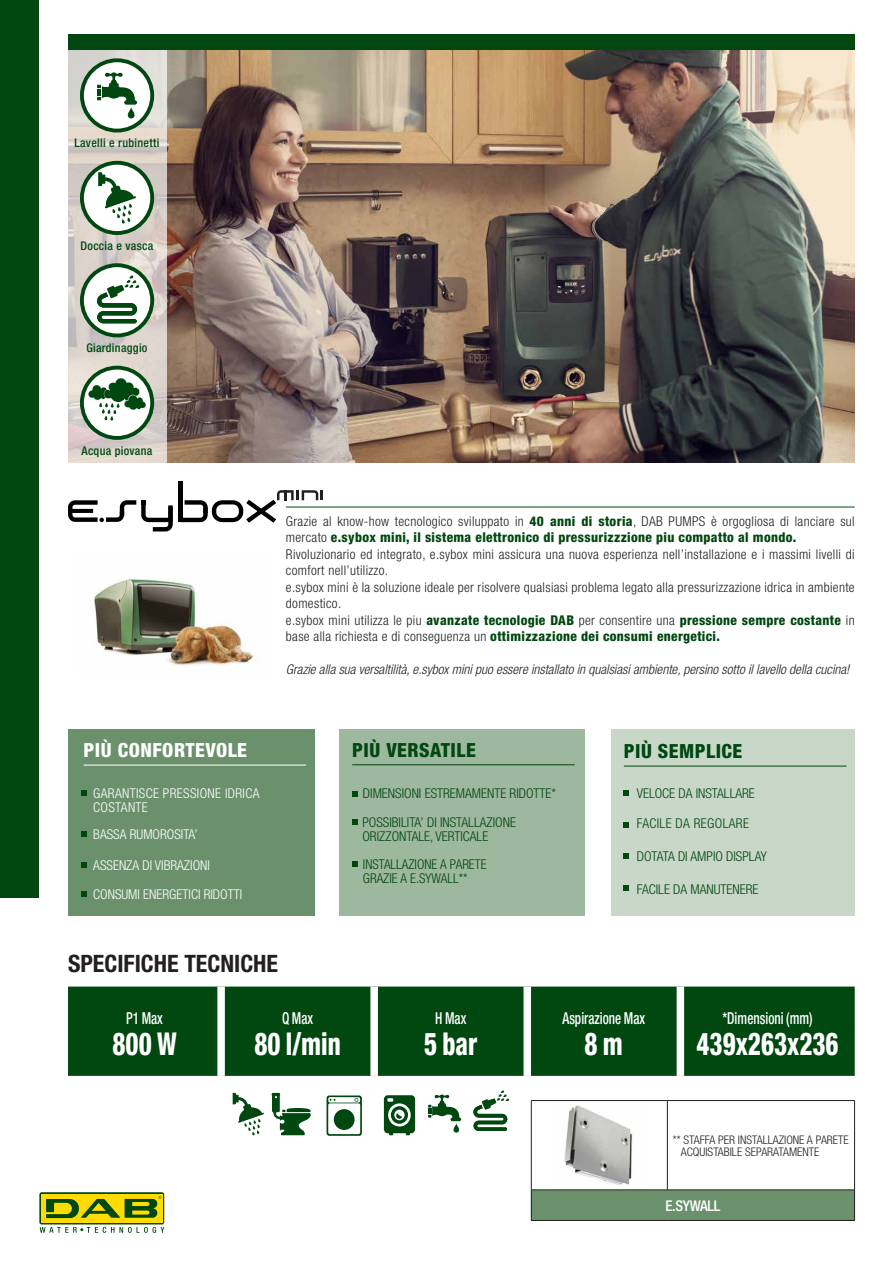
<style>
.page{position:relative;width:893px;height:1263px;background:#fff}
.page>*{position:absolute;margin:0;border:0;box-sizing:border-box;transform-origin:0 0}
.t1{font:800 condensed 31.5px "Helvetica Neue LT";color:#fff;scale:.8 1}
.t2{font:700 condensed 24px "Helvetica Neue LT";color:#231f20}
.t3{font:800 condensed 19.5px "Helvetica Neue LT";letter-spacing:.025em;color:#004710}
.t4{font:800 condensed 19.5px "Helvetica Neue LT";letter-spacing:.025em;color:#fff}
.t5{font:500 condensed 16.5px "Helvetica Neue LT";color:#fff;scale:.8 1}
.t6{font:500 condensed 14.85px "Helvetica Neue LT";letter-spacing:-.02em;color:#fff}
.t7{font:300 condensed 13.5px/16.5px "Helvetica Neue LT";letter-spacing:.025em;color:#231f20}
.t8{font:300 condensed 13.5px/13.5px "Helvetica Neue LT";color:#004710}
.t9{font:italic 300 condensed 13.5px "Helvetica Neue LT";color:#231f20}
.t10{font:300 condensed 13.5px/28.7px "Helvetica Neue LT";color:#fff}
.t11{font:300 condensed 13.5px/13.5px "Helvetica Neue LT";letter-spacing:.025em;color:#fff}
.t12{font:300 condensed 13.5px "Helvetica Neue LT";letter-spacing:.025em;color:#004710}
.t13{font:500 condensed 12px "Helvetica Neue LT";letter-spacing:.025em;color:#004710}
.t14{font:300 condensed 11.85px/11.9px "Helvetica Neue LT";color:#231f20}
.s1{font-weight:800;color:#004710}
</style>
<div class="page">
<div style="left:39px;top:1192px;width:125px;height:32px;background:linear-gradient(to right,#ffdc01,#ffdc01);border-radius:2px"></div>
<div style="left:41px;top:1194px;width:121px;height:28px;background:#ffdc01"></div>
<svg style="left:40px;top:1227px;width:124px;height:6px"></svg>
<svg style="left:46px;top:1196px;width:115px;height:22px"></svg>
<div style="left:0;top:0;width:38px;height:897px;background:#004710"></div>
<div style="left:68px;top:34px;width:787px;height:16px;background:#004710"></div>
<hr style="left:178px;top:482px;width:4px;height:40px;background:#000001">
<svg style="left:68px;top:500px;width:105px;height:31px"></svg>
<svg style="left:180px;top:490px;width:143px;height:33px"></svg>
<div style="left:68px;top:986px;width:787px;height:90px;background:#004710"></div>
<div style="left:217px;top:986px;width:8px;height:90px;background:#fff"></div>
<div style="left:370px;top:986px;width:8px;height:90px;background:#fff"></div>
<div style="left:523px;top:986px;width:8px;height:90px;background:#fff"></div>
<div style="left:677px;top:986px;width:7px;height:90px;background:#fff"></div>
<img style="left:167px;top:50px;width:688px;height:412px">
<img style="left:94px;top:578px;width:165px;height:88px">
<div style="left:531px;top:1190px;width:323px;height:30px;background:#6a916c"></div>
<hr style="left:854px;top:1190px;width:1px;height:30px;background:#231f20">
<hr style="left:531px;top:1100px;width:136px;height:1px;background:#231f20">
<hr style="left:531px;top:1101px;width:1px;height:89px;background:#231f20">
<hr style="left:667px;top:1100px;width:188px;height:1px;background:#231f20">
<hr style="left:667px;top:1101px;width:1px;height:89px;background:#231f20">
<hr style="left:854px;top:1101px;width:1px;height:89px;background:#231f20">
<hr style="left:531px;top:1189px;width:136px;height:1px;background:#231f20">
<hr style="left:531px;top:1190px;width:1px;height:30px;background:#231f20">
<hr style="left:667px;top:1189px;width:188px;height:1px;background:#231f20">
<hr style="left:531px;top:1220px;width:136px;height:1px;background:#231f20">
<hr style="left:667px;top:1220px;width:188px;height:1px;background:#231f20">
<img style="left:564px;top:1105px;width:69px;height:80px">
<svg style="left:68px;top:50px;width:99px;height:413px;background:#d3cdc6"></svg>
<svg style="left:82px;top:60px;width:70px;height:71px"></svg>
<div style="left:80px;top:58px;width:74px;height:75px;border:4px solid #004710;border-radius:50%"></div>
<svg style="left:128px;top:107px;width:7px;height:11px"></svg>
<svg style="left:97px;top:72px;width:40px;height:33px"></svg>
<svg style="left:82px;top:163px;width:70px;height:70px"></svg>
<div style="left:80px;top:161px;width:74px;height:74px;border:4px solid #004710;border-radius:50%"></div>
<svg style="left:98px;top:172px;width:38px;height:52px"></svg>
<svg style="left:82px;top:265px;width:70px;height:70px"></svg>
<div style="left:80px;top:263px;width:74px;height:74px;border:4px solid #004710;border-radius:50%"></div>
<svg style="left:97px;top:275px;width:42px;height:48px"></svg>
<svg style="left:82px;top:368px;width:70px;height:70px"></svg>
<div style="left:80px;top:366px;width:74px;height:74px;border:4px solid #004710;border-radius:50%"></div>
<svg style="left:88px;top:378px;width:58px;height:43px"></svg>
<svg style="left:473px;top:1090px;width:36px;height:41px"></svg>
<svg style="left:233px;top:1093px;width:31px;height:42px"></svg>
<svg style="left:272px;top:1093px;width:39px;height:42px"></svg>
<svg style="left:327px;top:1095px;width:35px;height:41px"></svg>
<svg style="left:384px;top:1095px;width:31px;height:40px"></svg>
<svg style="left:454px;top:1123px;width:5px;height:9px"></svg>
<svg style="left:428px;top:1094px;width:33px;height:27px"></svg>
<div style="left:68px;top:729px;width:247px;height:187px;background:#6a916c"></div>
<hr style="left:84px;top:765px;width:222px;height:1px;background:#fff">
<svg style="left:81px;top:790px;width:5px;height:5px"></svg>
<svg style="left:81px;top:832px;width:5px;height:5px"></svg>
<svg style="left:81px;top:862px;width:5px;height:6px"></svg>
<svg style="left:81px;top:891px;width:5px;height:5px"></svg>
<div style="left:611px;top:729px;width:244px;height:187px;background:#c8d7c8"></div>
<hr style="left:624px;top:766px;width:222px;height:1px;background:#004710">
<div style="left:339px;top:729px;width:245px;height:187px;background:#9eb89f"></div>
<hr style="left:352px;top:764px;width:223px;height:1px;background:#004710">
<svg style="left:353px;top:819px;width:5px;height:5px"></svg>
<svg style="left:353px;top:792px;width:5px;height:5px"></svg>
<hr style="left:286px;top:507px;width:569px;height:1px;background:#004710">
<svg style="left:353px;top:861px;width:5px;height:5px"></svg>
<svg style="left:624px;top:823px;width:5px;height:5px"></svg>
<svg style="left:624px;top:790px;width:5px;height:5px"></svg>
<svg style="left:624px;top:886px;width:5px;height:5px"></svg>
<svg style="left:624px;top:853px;width:5px;height:5px"></svg>
<p class="t13" style="left:75px;top:136px;width:86px">Lavelli e rubinetti</p>
<p class="t13" style="left:81px;top:238px;width:74px">Doccia e vasca</p>
<p class="t13" style="left:86px;top:341px;width:63px">Giardinaggio</p>
<p class="t13" style="left:81px;top:443px;width:72px">Acqua piovana</p>
<p class="t7" style="left:286px;top:513px;width:570px">Grazie al know-how tecnologico sviluppato in <span class="s1">40 anni di storia</span>, DAB PUMPS è orgogliosa di lanciare sul mercato <span class="s1">e.sybox mini, il sistema elettronico di pressurizzzione piu compatto al mondo.<br></span>Rivoluzionario ed integrato, e.sybox mini assicura una nuova esperienza nell’installazione e i massimi livelli di comfort nell’utilizzo.<br>e.sybox mini è la soluzione ideale per risolvere qualsiasi problema legato alla pressurizzazione idrica in ambiente domestico.<br>e.sybox mini utilizza le piu <span class="s1">avanzate tecnologie DAB</span> per consentire una <span class="s1">pressione sempre costante</span> in base alla richiesta e di conseguenza un <span class="s1">ottimizzazione dei consumi energetici.</span></p>
<p class="t9" style="left:286px;top:662px;width:565px">Grazie alla sua versaltilità, e.sybox mini puo essere installato in qualsiasi ambiente, persino sotto il lavello della cucina!</p>
<h3 class="t4" style="left:84px;top:738px;width:165px">PIÙ CONFORTEVOLE</h3>
<p class="t11" style="left:93px;top:786px;width:168px">GARANTISCE PRESSIONE IDRICA<br>COSTANTE</p>
<p class="t10" style="left:93px;top:820px;width:106px">BASSA RUMOROSITA’</p>
<p class="t10" style="left:93px;top:851px;width:150px">ASSENZA DI VIBRAZIONI<br>CONSUMI ENERGETICI RIDOTTI</p>
<h2 class="t2" style="left:68px;top:949px;width:212px">SPECIFICHE TECNICHE</h2>
<h3 class="t3" style="left:352px;top:738px;width:125px">PIÙ VERSATILE</h3>
<p class="t8" style="left:363px;top:786px;width:195px">DIMENSIONI ESTREMAMENTE RIDOTTE*</p>
<p class="t8" style="left:637px;top:786px;width:120px">VELOCE DA INSTALLARE</p>
<p class="t8" style="left:362px;top:816px;width:155px">POSSIBILITA’ DI INSTALLAZIONE<br>ORIZZONTALE, VERTICALE</p>
<p class="t8" style="left:363px;top:857px;width:125px">INSTALLAZIONE A PARETE<br>GRAZIE A E.SYWALL**</p>
<p class="t8" style="left:637px;top:882px;width:123px">FACILE DA MANUTENERE</p>
<h3 class="t3" style="left:624px;top:739px;width:120px">PIÙ SEMPLICE</h3>
<p class="t12" style="left:637px;top:816px;width:114px">FACILE DA REGOLARE</p>
<p class="t8" style="left:637px;top:849px;width:131px">DOTATA DI AMPIO DISPLAY</p>
<p class="t5" style="left:126px;top:1008px;width:47px">P1 Max</p>
<h1 class="t1" style="left:112px;top:1024px;width:82px">800 W</h1>
<p class="t5" style="left:282px;top:1008px;width:40px">Q Max</p>
<h1 class="t1" style="left:254px;top:1024px;width:110px">80 l/min</h1>
<p class="t5" style="left:435px;top:1008px;width:40px">H Max</p>
<h1 class="t1" style="left:424px;top:1024px;width:68px">5 bar</h1>
<p class="t5" style="left:562px;top:1008px;width:105px">Aspirazione Max</p>
<h1 class="t1" style="left:585px;top:1024px;width:50px">8 m</h1>
<p class="t5" style="left:722px;top:1008px;width:114px">*Dimensioni (mm)</p>
<h1 class="t1" style="left:696px;top:1024px;width:179px">439x263x236</h1>
<p class="t14" style="left:681px;top:1134px;width:169px;text-indent:-8px">** STAFFA PER INSTALLAZIONE A PARETE<br>ACQUISTABILE SEPARATAMENTE</p>
<p class="t6" style="left:665px;top:1197px;width:56px">E.SYWALL</p>
</div>
